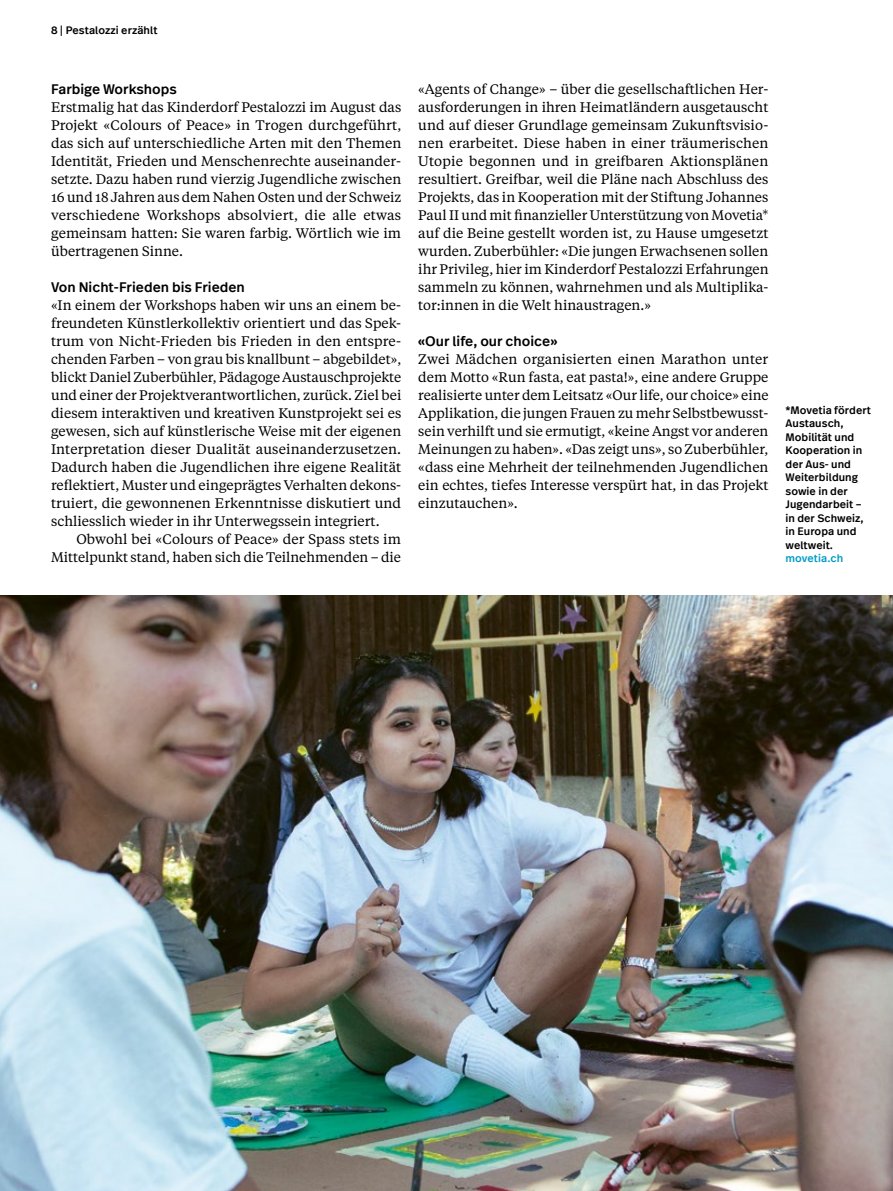
<style>
.page{position:relative;width:893px;height:1191px;background:#fff}
.page>*{position:absolute;margin:0;border:0;box-sizing:border-box;transform-origin:0 0}
.t1{font:13.8px/18px "Tiempos Text";color:#000;text-align:justify}
.t2{font:500 13.8px "Real Text Pro";color:#000}
.t3{font:500 10.8px/13.5px "Real Text Pro";letter-spacing:.005em;color:#000}
.t4{font:500 10.8px "Real Text Pro";letter-spacing:.005em;color:#009dc5}
</style>
<div class="page">
<img style="left:0;top:595px;width:893px;height:596px">
<p class="t3" style="left:51px;top:23px;width:108px">8 | Pestalozzi erzählt</p>
<p class="t2" style="left:51px;top:79px;width:127px">Farbige Workshops</p>
<p class="t1" style="left:51px;top:98px;width:352px">Erstmalig hat das Kinderdorf Pestalozzi im August das Projekt «Colours of Peace» in Trogen durchgeführt, das sich auf unterschiedliche Arten mit den Themen Identität, Frieden und Menschenrechte auseinander&shy;setzte. Dazu haben rund vierzig Jugendliche zwischen 16 und 18 Jahren aus dem Nahen Osten und der Schweiz verschiedene Workshops absolviert, die alle etwas gemeinsam hatten: Sie waren farbig. Wörtlich wie im übertragenen Sinne.</p>
<p class="t2" style="left:51px;top:277px;width:195px">Von Nicht-Frieden bis Frieden</p>
<p class="t1" style="left:51px;top:296px;width:352px">«In einem der Workshops haben wir uns an einem be&shy;freundeten Künstlerkollektiv orientiert und das Spek&shy;trum von Nicht-Frieden bis Frieden in den entspre&shy;chenden Farben – von grau bis knallbunt – abgebildet», blickt Daniel Zuberbühler, Pädagoge Austauschprojekte und einer der Projektverantwortlichen, zurück. Ziel bei diesem interaktiven und kreativen Kunstprojekt sei es gewesen, sich auf künstlerische Weise mit der eigenen Interpretation dieser Dualität auseinanderzusetzen.<br>Dadurch haben die Jugendlichen ihre eigene Realität reflektiert, Muster und eingeprägtes Verhalten dekons&shy;truiert, die gewonnenen Erkenntnisse diskutiert und schliesslich wieder in ihr Unterwegssein integriert.</p>
<p class="t1" style="left:51px;top:530px;width:352px;text-align:right">Obwohl bei «Colours of Peace» der Spass stets im<br>Mittelpunkt stand, haben sich die Teilnehmenden – die</p>
<p class="t1" style="left:418px;top:80px;width:352px">«Agents of Change» – über die gesellschaftlichen Her&shy;ausforderungen in ihren Heimatländern ausgetauscht und auf dieser Grundlage gemeinsam Zukunftsvisio&shy;nen erarbeitet. Diese haben in einer träumerischen Utopie begonnen und in greifbaren Aktionsplänen resultiert. Greifbar, weil die Pläne nach Abschluss des Projekts, das in Kooperation mit der Stiftung Johannes Paul II und mit finanzieller Unterstützung von Movetia* auf die Beine gestellt worden ist, zu Hause umgesetzt wurden. Zuberbühler: «Die jungen Erwachsenen sollen ihr Privileg, hier im Kinderdorf Pestalozzi Erfahrungen sammeln zu können, wahrnehmen und als Multiplika&shy;tor:innen in die Welt hinaustragen.»</p>
<p class="t2" style="left:418px;top:331px;width:141px">«Our life, our choice»</p>
<p class="t1" style="left:418px;top:350px;width:352px">Zwei Mädchen organisierten einen Marathon unter dem Motto «Run fasta, eat pasta!», eine andere Gruppe realisierte unter dem Leitsatz «Our life, our choice» eine Applikation, die jungen Frauen zu mehr Selbstbewusst&shy;sein verhilft und sie ermutigt, «keine Angst vor anderen Meinungen zu haben». «Das zeigt uns», so Zuberbühler, «dass eine Mehrheit der teilnehmenden Jugendlichen ein echtes, tiefes Interesse verspürt hat, in das Projekt einzutauchen».</p>
<p class="t3" style="left:785px;top:403px;width:87px">*Movetia fördert<br>Austausch,<br>Mobilität und<br>Kooperation in der Aus- und<br>Weiterbildung sowie in der<br>Jugendarbeit – in der Schweiz, in Europa und weltweit.</p>
<p class="t4" style="left:785px;top:551px;width:59px">movetia.ch</p>
</div>
